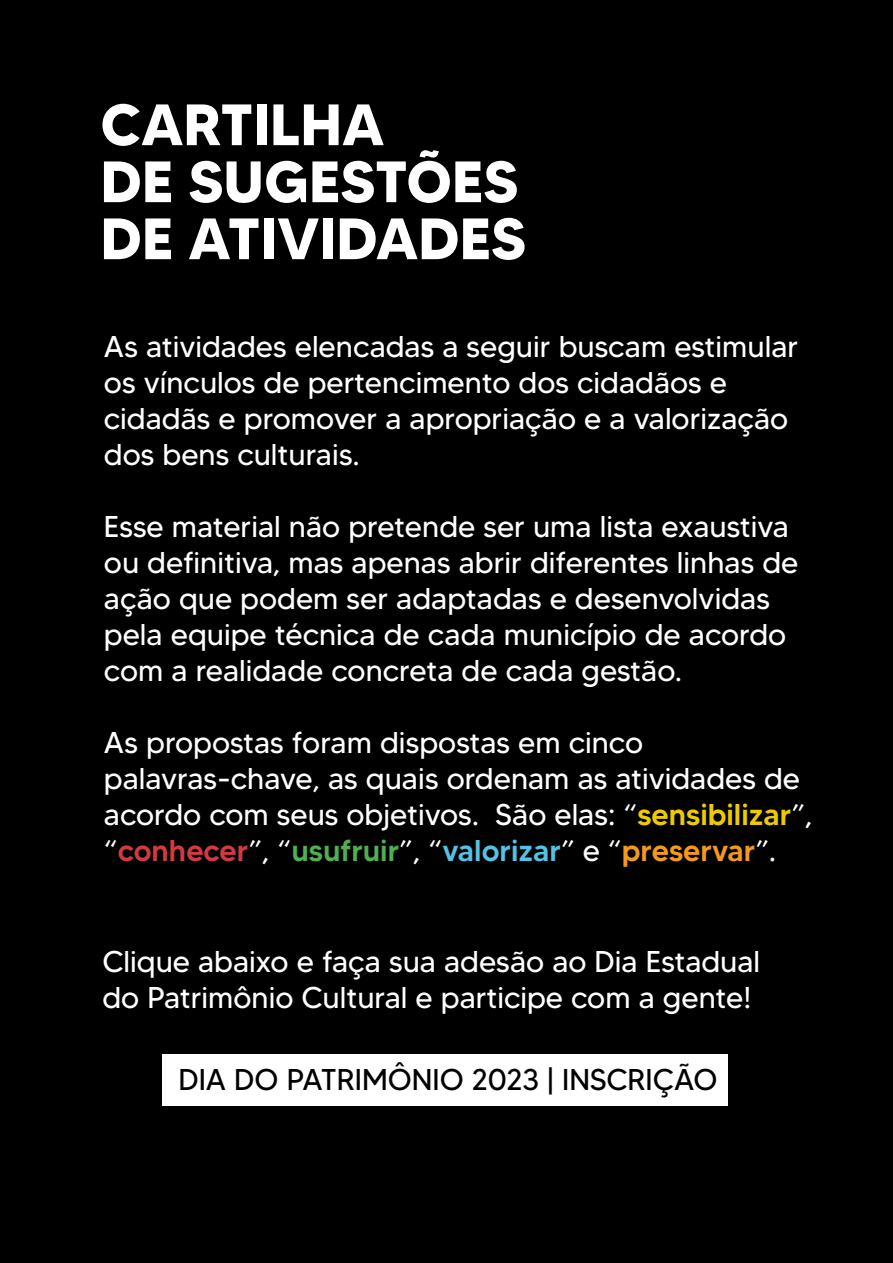
<style>
.page{position:relative;width:893px;height:1263px;background:#000}
.page>*{position:absolute;margin:0;border:0;box-sizing:border-box;transform-origin:0 0}
.t1{font:700 58.2px/57px "MADETOMMY";color:#fff}
.t2{font:30px/36px "MADETOMMY";color:#fff}
.t3{font:30px "MADETOMMY";color:#000}
.s1{font-weight:500;color:#edcb02}
.s2{font-weight:500;color:#d03b42}
.s3{font-weight:500;color:#50af4e}
.s4{font-weight:500;color:#55c1e5}
.s5{font-weight:500;color:#f49a1a}
</style>
<div class="page">
<div style="left:162px;top:1054px;width:566px;height:52px;background:#fff"></div>
<h1 class="t1" style="left:100px;top:96px;width:427px">CARTILHA<br>DE SUGESTÕES<br>DE ATIVIDADES</h1>
<p class="t2" style="left:104px;top:328px;width:696px">As atividades elencadas a seguir buscam estimular os vínculos de pertencimento dos cidadãos e cidadãs e promover a apropriação e a valorização dos bens culturais.</p>
<p class="t2" style="left:104px;top:508px;width:696px">Esse material não pretende ser uma lista exaustiva ou definitiva, mas apenas abrir diferentes linhas de ação que podem ser adaptadas e desenvolvidas pela equipe técnica de cada município de acordo com a realidade concreta de cada gestão.</p>
<p class="t2" style="left:104px;top:724px;width:710px">As propostas foram dispostas em cinco palavras-chave, as quais ordenam as atividades de acordo com seus objetivos. São elas: “<span class="s1">sensibilizar</span>”, “<span class="s2">conhecer</span>”, “<span class="s3">usufruir</span>”, “<span class="s4">valorizar</span>” e “<span class="s5">preservar</span>”.</p>
<p class="t2" style="left:102px;top:943px;width:659px">Clique abaixo e faça sua adesão ao Dia Estadual do Patrimônio Cultural e participe com a gente!</p>
<p class="t3" style="left:178px;top:1061px;width:541px">DIA DO PATRIMÔNIO 2023 | INSCRIÇÃO</p>
</div>
